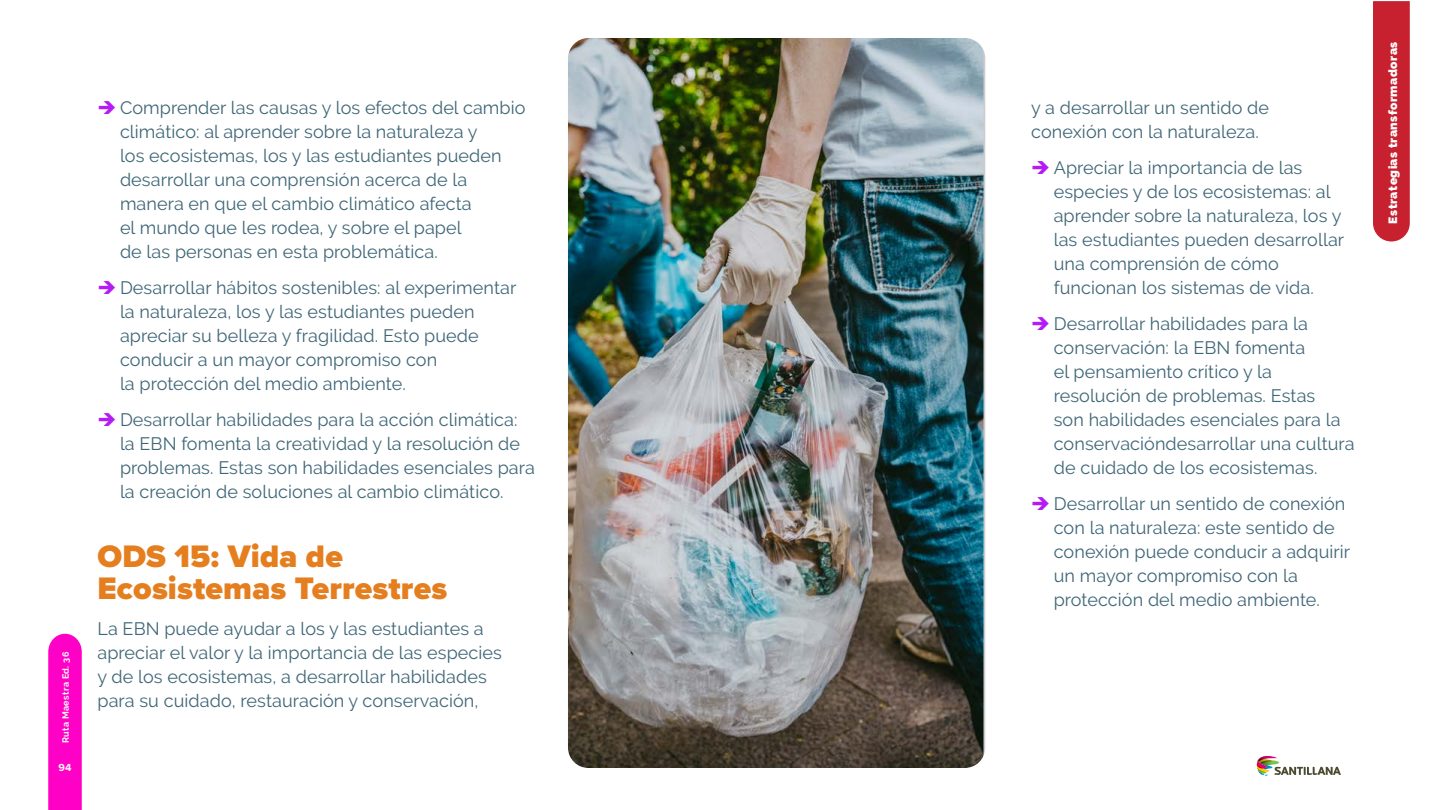
<style>
.page{position:relative;width:1440px;height:810px;background:#fff}
.page>*{position:absolute;margin:0;border:0;box-sizing:border-box;transform-origin:0 0}
.t1{font:900 32.25px/32.2px "Proxima Nova";letter-spacing:.005em;color:#e57e1e}
.t2{font:18px/24px "Raleway";letter-spacing:.005em;color:#3f6677}
.t3{font:900 12px "Raleway";letter-spacing:.04em;color:#fff}
.t4{font:700 10.65px "Proxima Nova";color:#fff}
.t5{font:700 9px "Raleway";letter-spacing:.04em;color:#fff}
</style>
<div class="page">
<img style="left:569px;top:40px;width:415px;height:727px">
<div style="left:566px;top:37px;width:421px;height:733px;border:2px solid #fff;border-radius:21px"></div>
<svg style="left:48px;top:634px;width:34px;height:176px;background:#ff08c7"></svg>
<svg style="left:1256px;top:755px;width:85px;height:21px"></svg>
<div style="left:1373px;top:1px;width:37px;height:241px;background:#c7212f"></div>
<p class="t5" style="left:60px;top:743px;width:93px;rotate:-90deg">Ruta Maestra Ed. 36</p>
<p class="t4" style="left:59px;top:759px;width:14px">94</p>
<p class="t2" style="left:120px;top:96px;width:407px">Comprender las causas y los efectos del cambio climático: al aprender sobre la naturaleza y<br>los ecosistemas, los y las estudiantes pueden desarrollar una comprensión acerca de la manera en que el cambio climático afecta<br>el mundo que les rodea, y sobre el papel<br>de las personas en esta problemática.</p>
<p class="t2" style="left:120px;top:276px;width:398px">Desarrollar hábitos sostenibles: al experimentar la naturaleza, los y las estudiantes pueden apreciar su belleza y fragilidad. Esto puede conducir a un mayor compromiso con<br>la protección del medio ambiente.</p>
<p class="t2" style="left:120px;top:408px;width:416px">Desarrollar habilidades para la acción climática: la EBN fomenta la creatividad y la resolución de problemas. Estas son habilidades esenciales para la creación de soluciones al cambio climático.</p>
<h1 class="t1" style="left:98px;top:540px;width:351px">ODS 15: Vida de<br>Ecosistemas Terrestres</h1>
<p class="t2" style="left:98px;top:617px;width:406px">La EBN puede ayudar a los y las estudiantes a apreciar el valor y la importancia de las especies y de los ecosistemas, a desarrollar habilidades para su cuidado, restauración y conservación,</p>
<p class="t2" style="left:1031px;top:96px;width:239px">y a desarrollar un sentido de conexión con la naturaleza.</p>
<p class="t2" style="left:1054px;top:156px;width:292px">Apreciar la importancia de las especies y de los ecosistemas: al aprender sobre la naturaleza, los y las estudiantes pueden desarrollar una comprensión de cómo funcionan los sistemas de vida.</p>
<p class="t2" style="left:1054px;top:312px;width:302px">Desarrollar habilidades para la conservación: la EBN fomenta<br>el pensamiento crítico y la resolución de problemas. Estas<br>son habilidades esenciales para la conservacióndesarrollar una cultura de cuidado de los ecosistemas.</p>
<p class="t2" style="left:1054px;top:492px;width:298px">Desarrollar un sentido de conexión con la naturaleza: este sentido de conexión puede conducir a adquirir un mayor compromiso con la protección del medio ambiente.</p>
<p class="t3" style="left:1386px;top:224px;width:183px;rotate:-90deg">Estrategias transformadoras</p>
</div>
